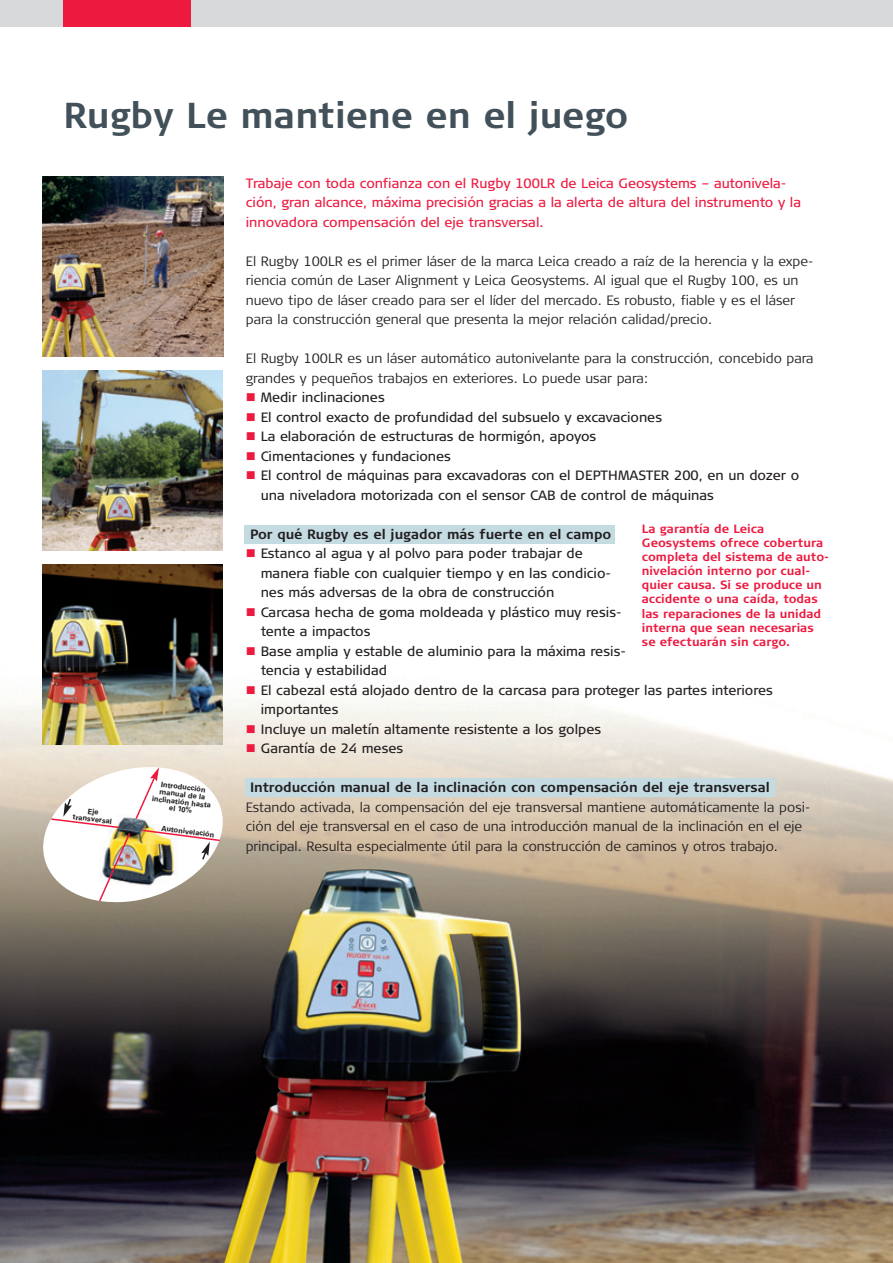
<style>
.page{position:relative;width:893px;height:1263px;background:#fff}
.page>*{position:absolute;margin:0;border:0;box-sizing:border-box;transform-origin:0 0}
.t1{font:700 36px "Signa Column";color:#425159}
.t2{font:13.5px/19.5px "Signa Column";color:#231f20}
.t3{font:300 13.5px/19.5px "Signa Column";color:#231f20}
.t4{font:13.5px/19.5px "Signa Column";color:#ed1a40}
.t5{font:700 13.5px "Signa Column";color:#231f20}
.t6{font:700 12px/14.1px "Signa Column";color:#ed1a40}
.t7{font:700 7.5px/7.5px "Univers";color:#231f20;text-align:center}
</style>
<div class="page">
<img style="left:0;top:524px;width:893px;height:739px">
<div style="left:245px;top:778px;width:529px;height:19px;background:#c4dbe2"></div>
<div style="left:245px;top:525px;width:370px;height:19px;background:#c4dbe2"></div>
<div style="left:0;top:0;width:893px;height:26px;background:#d8d9db"></div>
<div style="left:64px;top:0;width:127px;height:26px;background:#ed1a40"></div>
<img style="left:43px;top:176px;width:180px;height:181px">
<img style="left:43px;top:371px;width:180px;height:180px">
<img style="left:43px;top:564px;width:180px;height:181px">
<svg style="left:50px;top:767px;width:171px;height:136px"></svg>
<svg style="left:247px;top:549px;width:8px;height:8px"></svg>
<svg style="left:247px;top:608px;width:8px;height:8px"></svg>
<svg style="left:247px;top:647px;width:8px;height:8px"></svg>
<svg style="left:247px;top:686px;width:8px;height:8px"></svg>
<svg style="left:247px;top:725px;width:8px;height:8px"></svg>
<svg style="left:247px;top:744px;width:8px;height:8px"></svg>
<h1 class="t1" style="left:64px;top:101px;width:566px">Rugby Le mantiene en el juego</h1>
<p class="t7" style="left:74px;top:806px;width:41px;rotate:7deg">Eje transversal</p>
<p class="t7" style="left:154px;top:780px;width:61px;rotate:7deg">Introducción manual de la inclinatión hasta el 10%</p>
<p class="t7" style="left:162px;top:825px;width:55px;rotate:7deg">Autonivelación</p>
<p class="t4" style="left:246px;top:174px;width:557px">Trabaje con toda confianza con el Rugby 100LR de Leica Geosystems – autonivela&shy;ción, gran alcance, máxima precisión gracias a la alerta de altura del instrumento y la innovadora compensación del eje transversal.</p>
<p class="t3" style="left:246px;top:252px;width:569px">El Rugby 100LR es el primer láser de la marca Leica creado a raíz de la herencia y la expe&shy;riencia común de Laser Alignment y Leica Geosystems. Al igual que el Rugby 100, es un nuevo tipo de láser creado para ser el líder del mercado. Es robusto, fiable y es el láser para la construcción general que presenta la mejor relación calidad/precio.</p>
<p class="t3" style="left:246px;top:350px;width:569px">El Rugby 100LR es un láser automático autonivelante para la construcción, concebido para grandes y pequeños trabajos en exteriores. Lo puede usar para:</p>
<p class="t2" style="left:261px;top:389px;width:540px">Medir inclinaciones<br>El control exacto de profundidad del subsuelo y excavaciones<br>La elaboración de estructuras de hormigón, apoyos<br>Cimentaciones y fundaciones<br>El control de máquinas para excavadoras con el DEPTHMASTER 200, en un dozer o una niveladora motorizada con el sensor CAB de control de máquinas</p>
<p class="t5" style="left:250px;top:529px;width:363px">Por qué Rugby es el jugador más fuerte en el campo</p>
<p class="t2" style="left:261px;top:545px;width:514px">Estanco al agua y al polvo para poder trabajar de<br>manera fiable con cualquier tiempo y en las condicio-<br>nes más adversas de la obra de construcción<br>Carcasa hecha de goma moldeada y plástico muy resis-<br>tente a impactos<br>Base amplia y estable de aluminio para la máxima resis-<br>tencia y estabilidad<br>El cabezal está alojado dentro de la carcasa para proteger las partes interiores importantes<br>Incluye un maletín altamente resistente a los golpes<br>Garantía de 24 meses</p>
<p class="t5" style="left:250px;top:782px;width:521px">Introducción manual de la inclinación con compensación del eje transversal</p>
<p class="t3" style="left:246px;top:798px;width:566px">Estando activada, la compensación del eje transversal mantiene automáticamente la posi&shy;ción del eje transversal en el caso de una introducción manual de la inclinación en el eje principal. Resulta especialmente útil para la construcción de caminos y otros trabajo.</p>
<p class="t6" style="left:642px;top:523px;width:189px">La garantía de Leica<br>Geosystems ofrece cobertura completa del sistema de auto&shy;nivelación interno por cual&shy;quier causa. Si se produce un accidente o una caída, todas las reparaciones de la unidad interna que sean necesarias se efectuarán sin cargo.</p>
</div>
